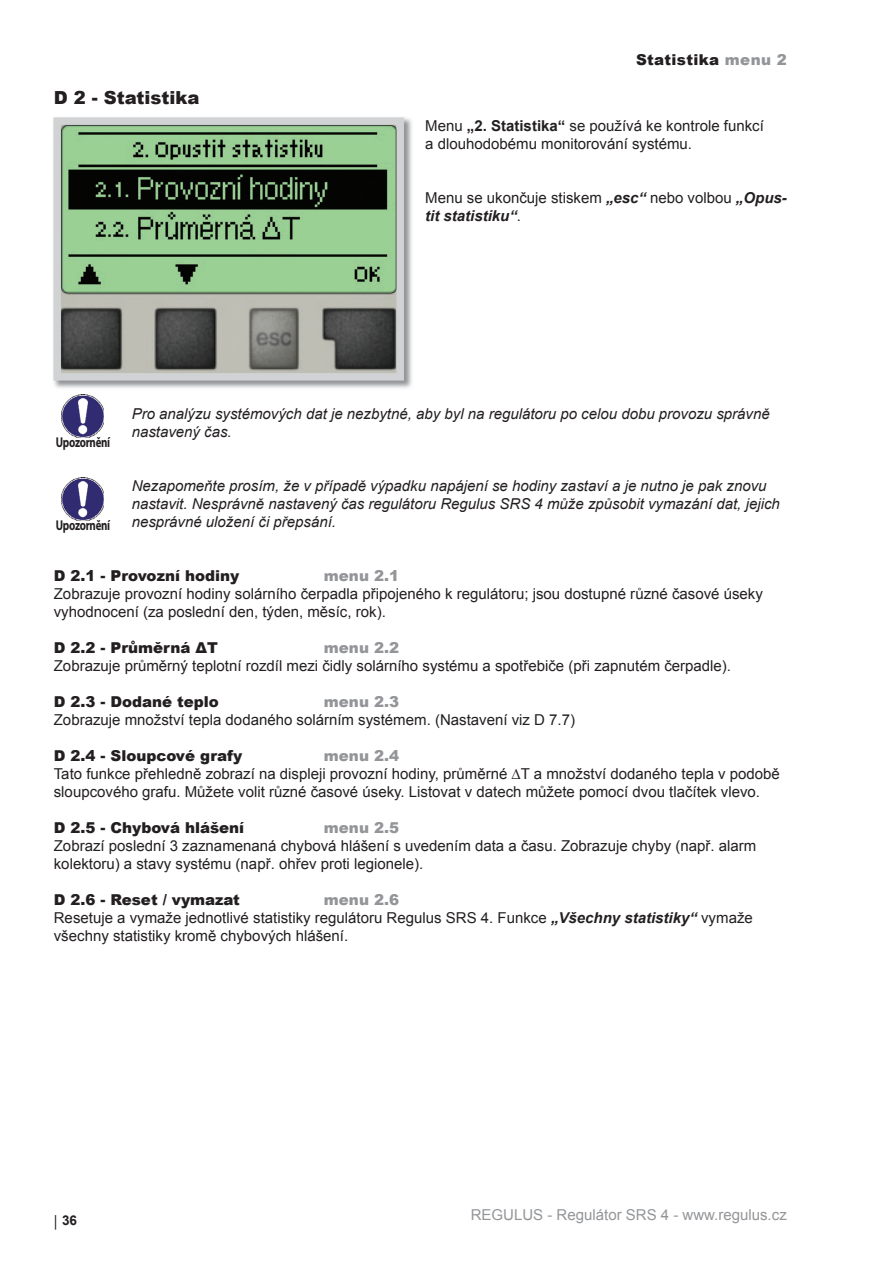
<style>
.page{position:relative;width:893px;height:1263px;background:#fff}
.page>*{position:absolute;margin:0;border:0;box-sizing:border-box;transform-origin:0 0}
.t1{font:900 18px "Arial";color:#231f20}
.t2{font:15px/18px "Arial";color:#231f20}
.t3{font:italic 15px/18px "Arial";color:#231f20}
.t4{font:900 15px "Arial";color:#231f20}
.t5{font:15px "Arial";color:#939598}
.t6{font:900 15px "Arial";color:#939598}
.t7{font:900 15px "Arial";letter-spacing:.025em;color:#231f20}
.t8{font:700 14.25px "Myriad Pro";letter-spacing:-.03em;color:#231f20;scale:.76 1}
.t9{font:700 13.5px "Arial";color:#231f20}
.s1{color:#939598}
.s2{font-weight:700}
.s3{font-weight:700;font-style:italic}
.s4{font-weight:900;color:#939598}
</style>
<div class="page">
<img style="left:62px;top:395px;width:42px;height:42px">
<img style="left:62px;top:478px;width:42px;height:42px">
<img style="left:54px;top:118px;width:358px;height:270px">
<img style="left:62px;top:126px;width:333px;height:246px">
<div style="left:53px;top:117px;width:351px;height:264px;border:8px solid #d1d2d4"></div>
<p class="t1" style="left:54px;top:85px;width:147px">D 2 - Statistika</p>
<p class="t7" style="left:636px;top:48px;width:152px">Statistika <span class="s1">menu 2</span></p>
<p class="t2" style="left:425px;top:117px;width:340px">Menu <span class="s2">„2. Statistika“</span> se používá ke kontrole funkcí a dlouhodobému monitorování systému.</p>
<p class="t2" style="left:425px;top:189px;width:363px">Menu se ukončuje stiskem <span class="s3">„esc“</span> nebo volbou <span class="s3">„Opus&shy;tit statistiku“</span>.</p>
<p class="t8" style="left:56px;top:434px;width:73px">Upozornění</p>
<p class="t8" style="left:56px;top:517px;width:73px">Upozornění</p>
<p class="t3" style="left:132px;top:405px;width:639px">Pro analýzu systémových dat je nezbytné, aby byl na regulátoru po celou dobu provozu správně nastavený čas.</p>
<p class="t3" style="left:132px;top:477px;width:649px">Nezapomeňte prosím, že v případě výpadku napájení se hodiny zastaví a je nutno je pak znovu nastavit. Nesprávně nastavený čas regulátoru Regulus SRS 4 může způsobit vymazání dat, jejich nesprávné uložení či přepsání.</p>
<p class="t4" style="left:54px;top:564px;width:187px">D 2.1 - Provozní hodiny</p>
<p class="t6" style="left:324px;top:564px;width:77px">menu 2.1</p>
<p class="t2" style="left:54px;top:585px;width:710px">Zobrazuje provozní hodiny solárního čerpadla připojeného k regulátoru; jsou dostupné různé časové úseky vyhodnocení (za poslední den, týden, měsíc, rok).</p>
<p class="t4" style="left:54px;top:636px;width:166px">D 2.2 - Průměrná ΔT</p>
<p class="t6" style="left:324px;top:636px;width:77px">menu 2.2</p>
<p class="t2" style="left:54px;top:657px;width:678px">Zobrazuje průměrný teplotní rozdíl mezi čidly solárního systému a spotřebiče (při zapnutém čerpadle).</p>
<p class="t4" style="left:54px;top:690px;width:167px">D 2.3 - Dodané teplo</p>
<p class="t6" style="left:324px;top:690px;width:77px">menu 2.3</p>
<p class="t2" style="left:54px;top:711px;width:523px">Zobrazuje množství tepla dodaného solárním systémem. (Nastavení viz D 7.7)</p>
<p class="t4" style="left:54px;top:744px;width:190px">D 2.4 - Sloupcové grafy</p>
<p class="t6" style="left:324px;top:744px;width:77px">menu 2.4</p>
<p class="t2" style="left:54px;top:765px;width:727px">Tato funkce přehledně zobrazí na displeji provozní hodiny, průměrné ∆T a množství dodaného tepla v podobě sloupcového grafu. Můžete volit různé časové úseky. Listovat v datech můžete pomocí dvou tlačítek vlevo.</p>
<p class="t4" style="left:54px;top:816px;width:192px">D 2.5 - Chybová hlášení</p>
<p class="t6" style="left:324px;top:816px;width:77px">menu 2.5</p>
<p class="t2" style="left:54px;top:837px;width:704px">Zobrazí poslední 3 zaznamenaná chybová hlášení s uvedením data a času. Zobrazuje chyby (např. alarm kolektoru) a stavy systému (např. ohřev proti legionele).</p>
<p class="t4" style="left:54px;top:888px;width:188px">D 2.6 - Reset / vymazat</p>
<p class="t2" style="left:54px;top:891px;width:700px;text-indent:270px"><span class="s4">menu 2.6<br></span>Resetuje a vymaže jednotlivé statistiky regulátoru Regulus SRS 4. Funkce <span class="s3">„Všechny statistiky“</span> vymaže všechny statistiky kromě chybových hlášení.</p>
<p class="t9" style="left:53px;top:1212px;width:26px"><sub>│</sub>36</p>
<p class="t5" style="left:470px;top:1206px;width:317px">REGULUS - Regulátor SRS 4 - www.regulus.cz</p>
</div>
